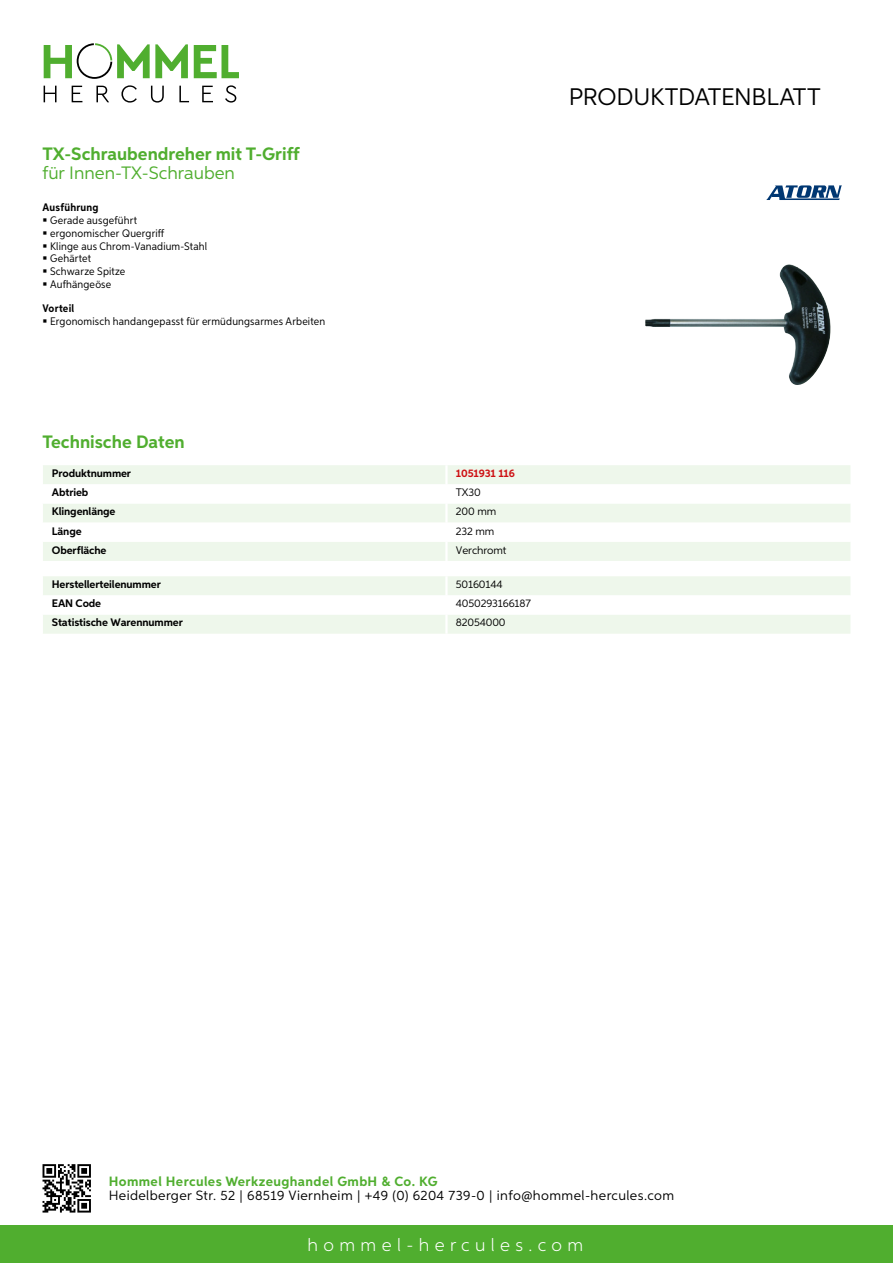
<style>
.page{position:relative;width:893px;height:1263px;background:#fff}
.page>*{position:absolute;margin:0;border:0;box-sizing:border-box;transform-origin:0 0}
.t1{font:24px "Aspira";letter-spacing:-.01em;color:#000}
.t2{font:700 18px "Aspira";color:#50ae2f}
.t3{font:18px "Aspira";color:#50ae2f}
.t4{font:300 18px "Aspira";letter-spacing:.3em;color:#fff}
.t5{font:13.5px "Aspira";letter-spacing:.03em;color:#000}
.t6{font:700 13.5px "Aspira";letter-spacing:.03em;color:#50ae2f}
.t7{font:10.95px/12.8px "Aspira Nar";letter-spacing:.015em;color:#000}
.t8{font:700 10.95px "Aspira";letter-spacing:-.01em;color:#000}
.t9{font:10.95px "Aspira";letter-spacing:-.01em;color:#000}
.t10{font:700 10.95px "Aspira Nar";letter-spacing:.02em;color:#000}
.t11{font:700 10.95px "Aspira";letter-spacing:-.01em;color:#cd1013}
</style>
<div class="page">
<div style="left:0;top:1226px;width:893px;height:37px;background:#50ae2f"></div>
<svg style="left:43px;top:1164px;width:48px;height:48px"></svg>
<svg style="left:194px;top:45px;width:45px;height:33px"></svg>
<svg style="left:44px;top:43px;width:144px;height:36px"></svg>
<svg style="left:44px;top:86px;width:13px;height:16px"></svg>
<svg style="left:72px;top:86px;width:10px;height:16px"></svg>
<svg style="left:96px;top:86px;width:13px;height:16px"></svg>
<svg style="left:121px;top:85px;width:16px;height:18px"></svg>
<svg style="left:151px;top:86px;width:13px;height:17px"></svg>
<svg style="left:179px;top:86px;width:10px;height:16px"></svg>
<svg style="left:202px;top:86px;width:11px;height:16px"></svg>
<svg style="left:225px;top:85px;width:11px;height:18px"></svg>
<div style="left:43px;top:465px;width:807px;height:96px;background:#eef7eb"></div>
<svg style="left:43px;top:484px;width:807px;height:58px"></svg>
<hr style="left:445px;top:465px;width:3px;height:19px;background:#fff">
<hr style="left:445px;top:484px;width:3px;height:19px;background:#fff">
<hr style="left:445px;top:503px;width:3px;height:20px;background:#fff">
<hr style="left:445px;top:523px;width:3px;height:19px;background:#fff">
<hr style="left:445px;top:542px;width:3px;height:19px;background:#fff">
<svg style="left:43px;top:576px;width:807px;height:58px"></svg>
<hr style="left:445px;top:614px;width:3px;height:20px;background:#fff">
<img style="left:645px;top:264px;width:186px;height:121px">
<svg style="left:766px;top:185px;width:76px;height:15px"></svg>
<h2 class="t2" style="left:43px;top:142px;width:259px">TX-Schraubendreher mit T-Griff</h2>
<h2 class="t3" style="left:43px;top:162px;width:194px">für Innen-TX-Schrauben</h2>
<p class="t10" style="left:43px;top:201px;width:58px">Ausführung</p>
<p class="t7" style="left:50px;top:214px;width:159px">Gerade ausgeführt ergonomischer Quergriff<br>Klinge aus Chrom-Vanadium-Stahl<br>Gehärtet<br>Schwarze Spitze<br>Aufhängeöse</p>
<p class="t10" style="left:43px;top:302px;width:33px">Vorteil</p>
<p class="t7" style="left:50px;top:315px;width:276px">Ergonomisch handangepasst für ermüdungsarmes Arbeiten</p>
<h1 class="t1" style="left:569px;top:82px;width:253px">Produktdatenblatt</h1>
<h2 class="t2" style="left:43px;top:431px;width:144px">Technische Daten</h2>
<p class="t8" style="left:52px;top:467px;width:81px">Produktnummer</p>
<p class="t11" style="left:456px;top:467px;width:61px">1051931 116</p>
<p class="t8" style="left:52px;top:486px;width:38px">Abtrieb</p>
<p class="t9" style="left:456px;top:486px;width:26px">TX30</p>
<p class="t8" style="left:52px;top:505px;width:65px">Klingenlänge</p>
<p class="t9" style="left:456px;top:505px;width:42px">200 mm</p>
<p class="t8" style="left:52px;top:524px;width:31px">Länge</p>
<p class="t9" style="left:456px;top:524px;width:40px">232 mm</p>
<p class="t8" style="left:52px;top:543px;width:56px">Oberfläche</p>
<p class="t9" style="left:456px;top:543px;width:52px">Verchromt</p>
<p class="t8" style="left:52px;top:578px;width:111px">Herstellerteilenummer</p>
<p class="t9" style="left:456px;top:578px;width:48px">50160144</p>
<p class="t8" style="left:52px;top:597px;width:51px">EAN Code</p>
<p class="t9" style="left:456px;top:597px;width:77px">4050293166187</p>
<p class="t8" style="left:52px;top:616px;width:132px">Statistische Warennummer</p>
<p class="t9" style="left:456px;top:616px;width:51px">82054000</p>
<p class="t6" style="left:109px;top:1172px;width:330px">Hommel Hercules Werkzeughandel GmbH &amp; Co. KG</p>
<p class="t5" style="left:109px;top:1187px;width:567px">Heidelberger Str. 52 | 68519 Viernheim | +49 (0) 6204 739-0 | info@hommel-hercules.com</p>
<h2 class="t4" style="left:307px;top:1234px;width:277px">hommel-hercules.com</h2>
</div>
